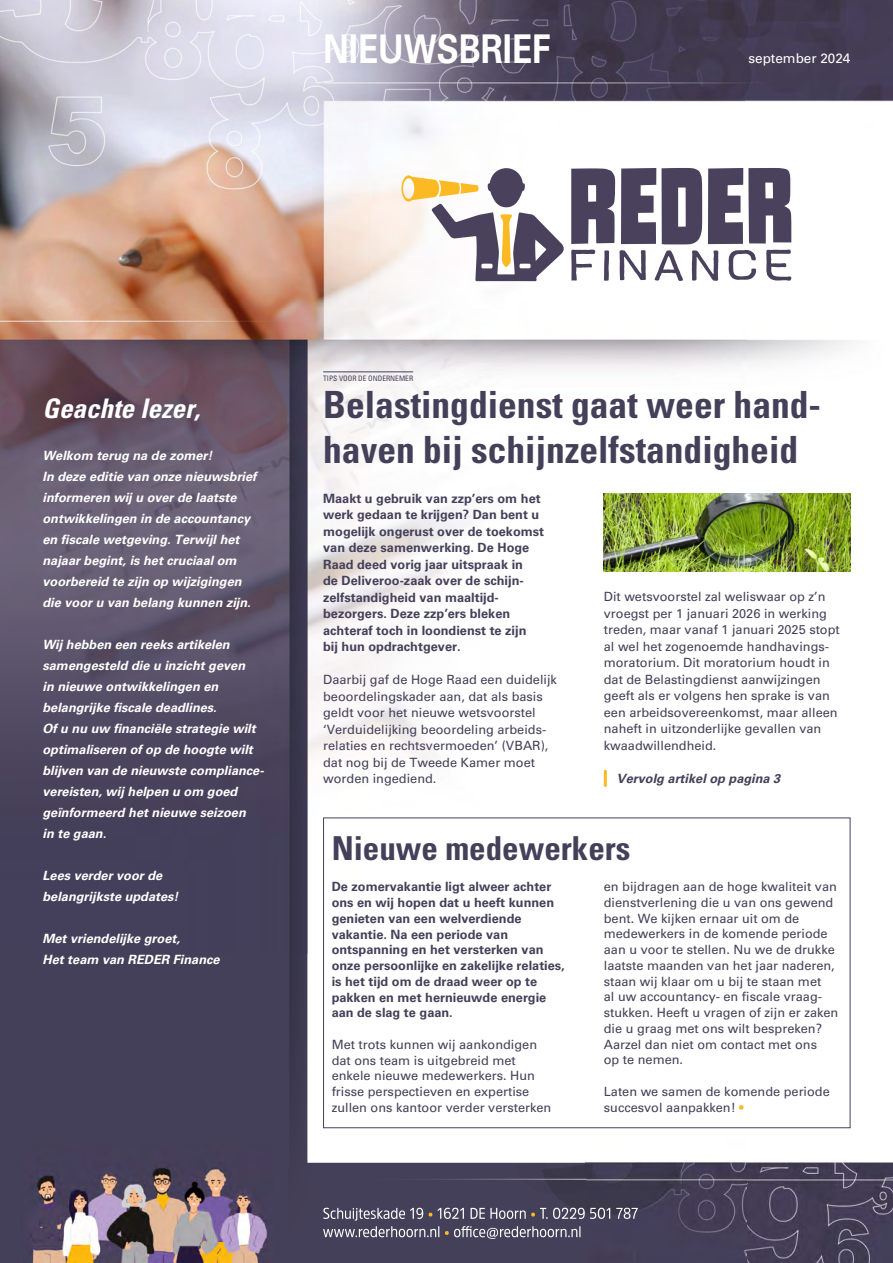
<style>
.page{position:relative;width:893px;height:1263px;background:#fff}
.page>*{position:absolute;margin:0;border:0;box-sizing:border-box;transform-origin:0 0}
.t1{font:700 39.6px "Univers LT Std";color:#fff;scale:.83 1}
.t2{font:700 condensed 37.5px/45px "Univers LT Std";color:#454059}
.t3{font:700 condensed 33px "Univers LT Std";color:#454059}
.t4{font:italic 700 condensed 27px "Univers LT Std";color:#fff}
.t5{font:13.5px "Univers LT Std";color:#fff}
.t6{font:12.75px/15.8px "Univers LT Std";color:#454059}
.t7{font:italic 700 12.75px/21px "Univers LT Std";color:#fff}
.t8{font:700 12.75px/16.5px "Univers LT Std";color:#454059}
.t9{font:italic 700 12.75px "Univers LT Std";color:#454059}
.t10{font:condensed 7.5px "Univers LT Std";color:#454059}
.s1{color:#faba21}
</style>
<div class="page">
<img style="left:0;top:0;width:746px;height:953px">
<img style="left:746px;top:0;width:147px;height:1263px">
<img style="left:0;top:953px;width:586px;height:215px">
<img style="left:586px;top:953px;width:161px;height:310px">
<div style="left:0;top:1168px;width:52px;height:95px;background:#454059"></div>
<div style="left:267px;top:1168px;width:319px;height:95px;background:#454059"></div>
<img style="left:52px;top:1262px;width:215px;height:1px">
<svg style="left:323px;top:1208px;width:100px;height:12px"></svg>
<svg style="left:429px;top:1208px;width:35px;height:11px"></svg>
<svg style="left:471px;top:1208px;width:139px;height:11px;background:#747081"></svg>
<svg style="left:616px;top:1208px;width:22px;height:11px"></svg>
<svg style="left:323px;top:1226px;width:116px;height:11px"></svg>
<svg style="left:445px;top:1226px;width:135px;height:13px;background:#706c7e"></svg>
<svg style="left:571px;top:168px;width:220px;height:113px"></svg>
<svg style="left:401px;top:168px;width:164px;height:113px"></svg>
<img style="left:21px;top:1143px;width:252px;height:119px">
<div style="left:323px;top:817px;width:527px;height:311px;border:1px solid #454059"></div>
<hr style="left:323px;top:371px;width:90px;height:1px;background:#454059">
<img style="left:604px;top:493px;width:246px;height:79px">
<hr style="left:604px;top:771px;width:3px;height:14px;background:#faba21">
<h1 class="t1" style="left:323px;top:26px;width:275px">NIEUWSBRIEF</h1>
<p class="t5" style="left:748px;top:51px;width:104px">september 2024</p>
<h3 class="t4" style="left:43px;top:392px;width:159px">Geachte lezer,</h3>
<p class="t7" style="left:43px;top:445px;width:215px">Welkom terug na de zomer!<br>In deze editie van onze nieuwsbrief informeren wij u over de laatste ontwikkelingen in de accountancy en fiscale wetgeving. Terwijl het najaar begint, is het cruciaal om voorbereid te zijn op wijzigingen die voor u van belang kunnen zijn.</p>
<p class="t7" style="left:43px;top:634px;width:223px">Wij hebben een reeks artikelen samengesteld die u inzicht geven<br>in nieuwe ontwikkelingen en belangrijke fiscale deadlines.<br>Of u nu uw financiële strategie wilt optimaliseren of op de hoogte wilt blijven van de nieuwste compliance&shy;vereisten, wij helpen u om goed geïnformeerd het nieuwe seizoen<br>in te gaan.</p>
<p class="t7" style="left:43px;top:865px;width:138px">Lees verder voor de belangrijkste updates!</p>
<p class="t7" style="left:43px;top:928px;width:179px">Met vriendelijke groet,<br>Het team van REDER Finance</p>
<p class="t10" style="left:323px;top:373px;width:92px">TIPS VOOR DE ONDERNEMER</p>
<h2 class="t2" style="left:323px;top:382px;width:499px">Belastingdienst gaat weer hand&shy;haven bij schijnzelfstandigheid</h2>
<p class="t8" style="left:323px;top:490px;width:223px">Maakt u gebruik van zzp’ers om het werk gedaan te krijgen? Dan bent u mogelijk ongerust over de toekomst van deze samenwerking. De Hoge<br>Raad deed vorig jaar uitspraak in<br>de Deliveroo-zaak over de schijn&shy;zelfstandigheid van maaltijd&shy;bezorgers. Deze zzp’ers bleken achteraf toch in loondienst te zijn bij hun opdrachtgever.</p>
<p class="t6" style="left:323px;top:671px;width:235px;line-height:16.5px">Daarbij gaf de Hoge Raad een duidelijk beoordelingskader aan, dat als basis geldt voor het nieuwe wetsvoorstel ‘Verduidelijking beoordeling arbeids&shy;relaties en rechtsvermoeden’ (VBAR), dat nog bij de Tweede Kamer moet worden ingediend.</p>
<p class="t6" style="left:604px;top:589px;width:237px;line-height:16.5px">Dit wetsvoorstel zal weliswaar op z’n vroegst per 1 januari 2026 in werking treden, maar vanaf 1 januari 2025 stopt al wel het zogenoemde handhavings&shy;moratorium. Dit moratorium houdt in dat de Belastingdienst aanwijzingen geeft als er volgens hen sprake is van een arbeidsovereenkomst, maar alleen naheft in uitzonderlijke gevallen van kwaadwillendheid.</p>
<p class="t9" style="left:617px;top:771px;width:165px">Vervolg artikel op pagina 3</p>
<h3 class="t3" style="left:332px;top:828px;width:300px">Nieuwe medewerkers</h3>
<p class="t8" style="left:332px;top:879px;width:235px;line-height:15.8px">De zomervakantie ligt alweer achter ons en wij hopen dat u heeft kunnen genieten van een welverdiende vakantie. Na een periode van ontspanning en het versterken van onze persoonlijke en zakelijke relaties, is het tijd om de draad weer op te pakken en met hernieuwde energie aan de slag te gaan.</p>
<p class="t6" style="left:332px;top:1036px;width:221px">Met trots kunnen wij aankondigen dat ons team is uitgebreid met enkele nieuwe medewerkers. Hun frisse perspectieven en expertise zullen ons kantoor verder versterken</p>
<p class="t6" style="left:604px;top:879px;width:236px">en bijdragen aan de hoge kwaliteit van dienstverlening die u van ons gewend bent. We kijken ernaar uit om de medewerkers in de komende periode aan u voor te stellen. Nu we de drukke laatste maanden van het jaar naderen, staan wij klaar om u bij te staan met<br>al uw accountancy- en fiscale vraag&shy;stukken. Heeft u vragen of zijn er zaken die u graag met ons wilt bespreken?<br>Aarzel dan niet om contact met ons<br>op te nemen.</p>
<p class="t6" style="left:604px;top:1084px;width:228px">Laten we samen de komende periode succesvol aanpakken! <span class="s1">•</span></p>
</div>
